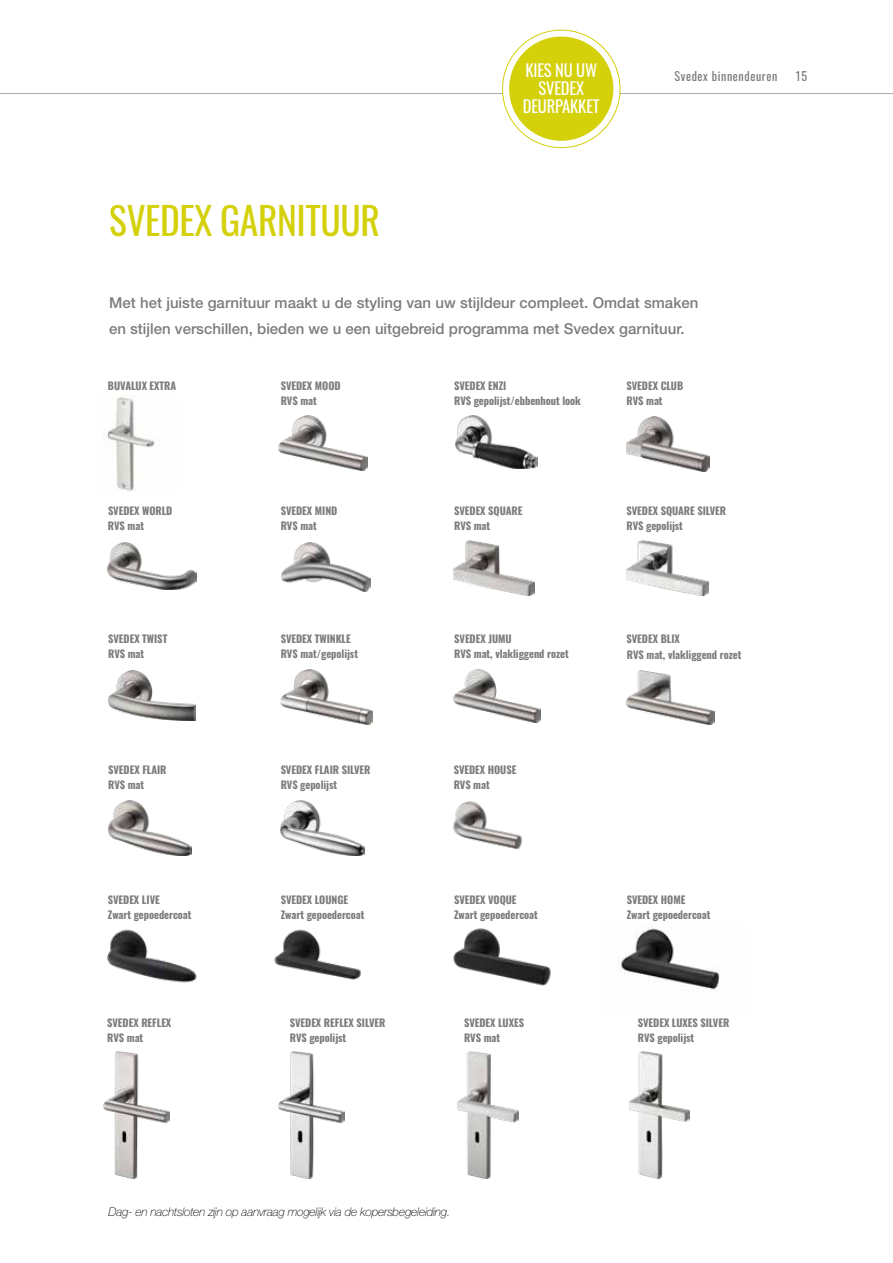
<style>
.page{position:relative;width:893px;height:1263px;background:#fff}
.page>*{position:absolute;margin:0;border:0;box-sizing:border-box;transform-origin:0 0}
.t1{font:37.5px "Oswald";letter-spacing:-.01em;color:#d4d00a}
.t2{font:16.5px/18px "Oswald";letter-spacing:-.01em;color:#fff;text-align:center}
.t3{font:500 15px/25.5px "Helvetica Neue LT Std";color:#7c7c7c}
.t4{font:italic 100 12px "Helvetica Neue LT Std";letter-spacing:-.02em;color:#000}
.t5{font:12px "Oswald";letter-spacing:.05em;color:#7c7c7c}
.t6{font:700 10.5px/15px "Oswald";letter-spacing:-.005em;color:#7c7c7c}
</style>
<div class="page">
<img style="left:455px;top:416px;width:83px;height:52px">
<img style="left:627px;top:540px;width:82px;height:56px">
<img style="left:454px;top:540px;width:81px;height:55px">
<img style="left:453px;top:670px;width:88px;height:52px">
<img style="left:627px;top:416px;width:83px;height:55px">
<img style="left:627px;top:670px;width:87px;height:55px">
<img style="left:280px;top:669px;width:93px;height:55px">
<img style="left:281px;top:800px;width:83px;height:55px">
<img style="left:453px;top:801px;width:70px;height:49px">
<img style="left:104px;top:396px;width:51px;height:95px">
<img style="left:279px;top:416px;width:89px;height:55px">
<img style="left:108px;top:543px;width:89px;height:47px">
<img style="left:281px;top:542px;width:89px;height:50px">
<img style="left:109px;top:800px;width:83px;height:55px">
<img style="left:108px;top:670px;width:88px;height:50px">
<img style="left:278px;top:1051px;width:66px;height:127px">
<img style="left:458px;top:1051px;width:61px;height:127px">
<img style="left:630px;top:1051px;width:60px;height:127px">
<img style="left:104px;top:1051px;width:66px;height:127px">
<img style="left:107px;top:929px;width:90px;height:54px">
<img style="left:274px;top:929px;width:87px;height:51px">
<img style="left:453px;top:928px;width:98px;height:58px">
<svg style="left:0;top:93px;width:893px;height:44px"></svg>
<svg style="left:503px;top:30px;width:117px;height:118px"></svg>
<div style="left:509px;top:37px;width:104px;height:104px;background:#d4d00a;border-radius:50%"></div>
<img style="left:620px;top:928px;width:100px;height:63px">
<h1 class="t1" style="left:109px;top:187px;width:272px">SVEDEX GARNITUUR</h1>
<h2 class="t2" style="left:523px;top:60px;width:78px">KIES NU UW<br>SVEDEX<br>DEURPAKKET</h2>
<p class="t5" style="left:675px;top:65px;width:104px">Svedex binnendeuren</p>
<p class="t5" style="left:796px;top:65px;width:13px">15</p>
<h3 class="t3" style="left:109px;top:290px;width:591px">Met het juiste garnituur maakt u de styling van uw stijldeur compleet. Omdat smaken en stijlen verschillen, bieden we u een uitgebreid programma met Svedex garnituur.</h3>
<p class="t6" style="left:108px;top:379px;width:70px">BUVALUX EXTRA</p>
<p class="t6" style="left:281px;top:379px;width:61px">SVEDEX MOOD</p>
<p class="t6" style="left:454px;top:379px;width:54px">SVEDEX ENZI</p>
<p class="t6" style="left:627px;top:379px;width:58px">SVEDEX CLUB</p>
<p class="t6" style="left:281px;top:394px;width:38px">RVS mat</p>
<p class="t6" style="left:454px;top:394px;width:128px">RVS gepolijst/ebbenhout look</p>
<p class="t6" style="left:627px;top:394px;width:38px">RVS mat</p>
<p class="t6" style="left:108px;top:503px;width:66px">SVEDEX WORLD</p>
<p class="t6" style="left:281px;top:503px;width:58px">SVEDEX MIND</p>
<p class="t6" style="left:454px;top:504px;width:70px">SVEDEX SQUARE</p>
<p class="t6" style="left:627px;top:503px;width:101px">SVEDEX SQUARE SILVER</p>
<p class="t6" style="left:108px;top:518px;width:38px">RVS mat</p>
<p class="t6" style="left:281px;top:518px;width:38px">RVS mat</p>
<p class="t6" style="left:454px;top:518px;width:38px">RVS mat</p>
<p class="t6" style="left:627px;top:518px;width:58px">RVS gepolijst</p>
<p class="t6" style="left:108px;top:632px;width:61px">SVEDEX TWIST</p>
<p class="t6" style="left:281px;top:632px;width:72px">SVEDEX TWINKLE</p>
<p class="t6" style="left:454px;top:632px;width:59px">SVEDEX JUMU</p>
<p class="t6" style="left:627px;top:632px;width:55px">SVEDEX BLIX</p>
<p class="t6" style="left:108px;top:647px;width:38px">RVS mat</p>
<p class="t6" style="left:281px;top:647px;width:79px">RVS mat/gepolijst</p>
<p class="t6" style="left:454px;top:647px;width:116px">RVS mat, vlakliggend rozet</p>
<p class="t6" style="left:627px;top:648px;width:116px">RVS mat, vlakliggend rozet</p>
<p class="t6" style="left:108px;top:763px;width:60px">SVEDEX FLAIR</p>
<p class="t6" style="left:281px;top:763px;width:91px">SVEDEX FLAIR SILVER</p>
<p class="t6" style="left:454px;top:763px;width:64px">SVEDEX HOUSE</p>
<p class="t6" style="left:108px;top:778px;width:38px">RVS mat</p>
<p class="t6" style="left:454px;top:778px;width:38px">RVS mat</p>
<p class="t6" style="left:281px;top:778px;width:58px">RVS gepolijst</p>
<p class="t6" style="left:108px;top:892px;width:53px">SVEDEX LIVE</p>
<p class="t6" style="left:281px;top:892px;width:69px">SVEDEX LOUNGE</p>
<p class="t6" style="left:108px;top:907px;width:85px">Zwart gepoedercoat</p>
<p class="t6" style="left:281px;top:907px;width:85px">Zwart gepoedercoat</p>
<p class="t6" style="left:454px;top:892px;width:64px">SVEDEX VOQUE</p>
<p class="t6" style="left:627px;top:892px;width:60px">SVEDEX HOME</p>
<p class="t6" style="left:454px;top:907px;width:85px">Zwart gepoedercoat</p>
<p class="t6" style="left:627px;top:907px;width:85px">Zwart gepoedercoat</p>
<p class="t6" style="left:107px;top:1015px;width:66px">SVEDEX REFLEX<br>RVS mat</p>
<p class="t6" style="left:290px;top:1015px;width:97px">SVEDEX REFLEX SILVER<br>RVS gepolijst</p>
<p class="t6" style="left:464px;top:1015px;width:62px">SVEDEX LUXES<br>RVS mat</p>
<p class="t6" style="left:638px;top:1015px;width:93px">SVEDEX LUXES SILVER<br>RVS gepolijst</p>
<p class="t4" style="left:108px;top:1205px;width:344px">Dag- en nachtsloten zijn op aanvraag mogelijk via de kopersbegeleiding.</p>
</div>
